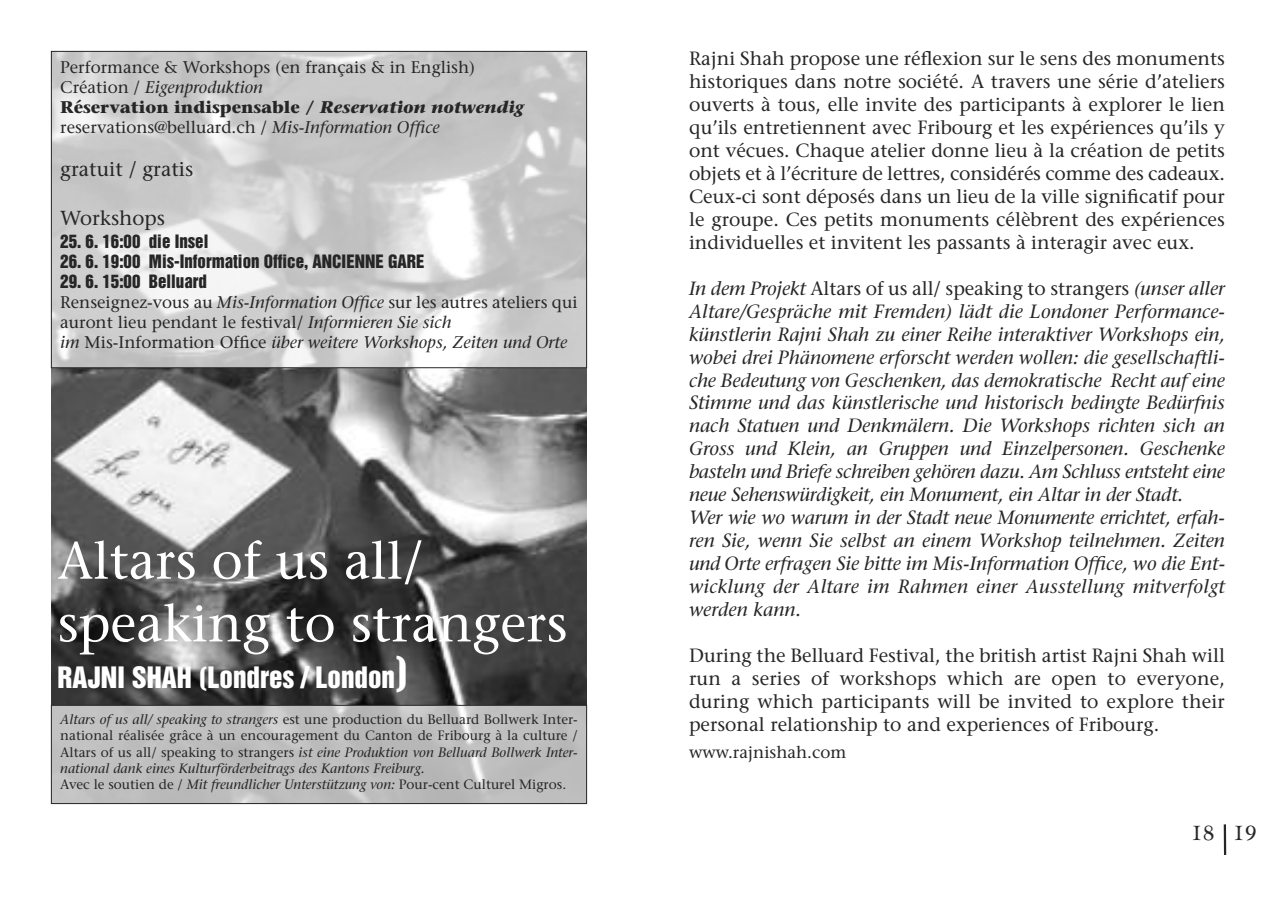
<style>
.page{position:relative;width:1276px;height:906px;background:#fff}
.page>*{position:absolute;margin:0;border:0;box-sizing:border-box;transform-origin:0 0}
.t1{font:500 52.2px/62.8px "Stone Serif Std";color:#fff}
.t2{font:27px "Helvetica Inserat LT Std";color:#fff}
.t3{font:24.75px "Goudy Modern MT Std";color:#272627}
.t4{font:500 20.25px "Stone Serif Std";color:#272627}
.t5{font:italic 500 19.12px/22.9px "Stone Serif Std";color:#272627}
.t6{font:500 19.12px/22.9px "Stone Serif Std";color:#272627;text-align:justify}
.t7{font:500 16.88px/20.2px "Stone Serif Std";color:#272627}
.t8{font:16.88px "Helvetica Inserat LT Std";color:#272627}
.t9{font:500 13.5px/16.2px "Stone Serif Std";color:#272627}
.s1{font-style:italic}
.s2{font-weight:700}
.s3{font-weight:700;font-style:italic}
.s4{font-size:40.5px}
.s5{font-style:normal}
</style>
<div class="page">
<hr style="left:1223px;top:824px;width:3px;height:31px;background:#272627">
<img style="left:51px;top:368px;width:536px;height:337px">
<img style="left:53px;top:707px;width:532px;height:95px">
<div style="left:51px;top:705px;width:536px;height:99px;border:1px solid #272627"></div>
<p class="t7" style="left:60px;top:58px;width:465px">Performance &amp; Workshops (en français &amp; in English)<br>Création / <span class="s1">Eigenproduktion<br></span><span class="s2">Réservation indispensable /</span> <span class="s3">Reservation notwendig </span>reservations@belluard.ch / <span class="s1">Mis-Information Office</span></p>
<p class="t4" style="left:60px;top:161px;width:135px">gratuit / gratis</p>
<p class="t4" style="left:60px;top:210px;width:106px">Workshops</p>
<p class="t8" style="left:60px;top:234px;width:150px">25. 6. 16:00 die Insel</p>
<p class="t8" style="left:60px;top:255px;width:366px">26. 6. 19:00 Mis-Information Office, ANCIENNE GARE</p>
<p class="t8" style="left:60px;top:275px;width:148px">29. 6. 15:00 Belluard</p>
<p class="t7" style="left:60px;top:293px;width:519px">Renseignez-vous au <span class="s1">Mis-Information Office</span> sur les autres ateliers qui auront lieu pendant le festival/ <span class="s1">Informieren Sie sich<br>im</span> Mis-Information Office <span class="s1">über weitere Workshops, Zeiten und Orte</span></p>
<h1 class="t1" style="left:57px;top:534px;width:512px">Altars of us all/ speaking to strangers</h1>
<h2 class="t2" style="left:57px;top:666px;width:353px">RAJNI SHAH (Londres / London<span class="s4">)</span></h2>
<p class="t9" style="left:60px;top:713px;width:519px"><span class="s1">Altars of us all/ speaking to strangers</span> est une production du Belluard Bollwerk Inter&shy;national réalisée grâce à un encouragement du Canton de Fribourg à la culture / Altars of us all/ speaking to strangers <span class="s1">ist eine Produktion von Belluard Bollwerk Inter&shy;national dank eines Kulturförderbeitrags des Kantons Freiburg.<br></span>Avec le soutien de / <span class="s1">Mit freundlicher Unterstützung von:</span> Pour-cent Culturel Migros.</p>
<p class="t6" style="left:689px;top:49px;width:537px">Rajni Shah propose une réflexion sur le sens des monuments historiques dans notre société. A travers une série d’ateliers ouverts à tous, elle invite des participants à explorer le lien qu’ils entretiennent avec Fribourg et les expériences qu’ils y ont vécues. Chaque atelier donne lieu à la création de petits objets et à l’écriture de lettres, considérés comme des cadeaux.<br>Ceux-ci sont déposés dans un lieu de la ville significatif pour le groupe. Ces petits monuments célèbrent des expériences individuelles et invitent les passants à interagir avec eux.</p>
<p class="t5" style="left:689px;top:278px;width:537px">In dem Projekt <span class="s5">Altars of us all/ speaking to strangers</span> (unser aller Altare/Gespräche mit Fremden) lädt die Londoner Performance&shy;künstlerin Rajni Shah zu einer Reihe interaktiver Workshops ein, wobei drei Phänomene erforscht werden wollen: die gesellschaftli&shy;che Bedeutung von Geschenken, das demokratische Recht auf eine Stimme und das künstlerische und historisch bedingte Bedürfnis nach Statuen und Denkmälern. Die Workshops richten sich an Gross und Klein, an Gruppen und Einzelpersonen. Geschenke basteln und Briefe schreiben gehören dazu. Am Schluss entsteht eine neue Sehenswürdigkeit, ein Monument, ein Altar in der Stadt.<br>Wer wie wo warum in der Stadt neue Monumente errichtet, erfah&shy;ren Sie, wenn Sie selbst an einem Workshop teilnehmen. Zeiten und Orte erfragen Sie bitte im Mis-Information Office, wo die Ent&shy;wicklung der Altare im Rahmen einer Ausstellung mitverfolgt werden kann.</p>
<p class="t6" style="left:689px;top:646px;width:537px">During the Belluard Festival, the british artist Rajni Shah will run a series of workshops which are open to everyone, during which participants will be invited to explore their personal relationship to and experiences of Fribourg.</p>
<p class="t7" style="left:689px;top:743px;width:159px">www.rajnishah.com</p>
<p class="t3" style="left:1191px;top:824px;width:67px">18 19</p>
</div>
